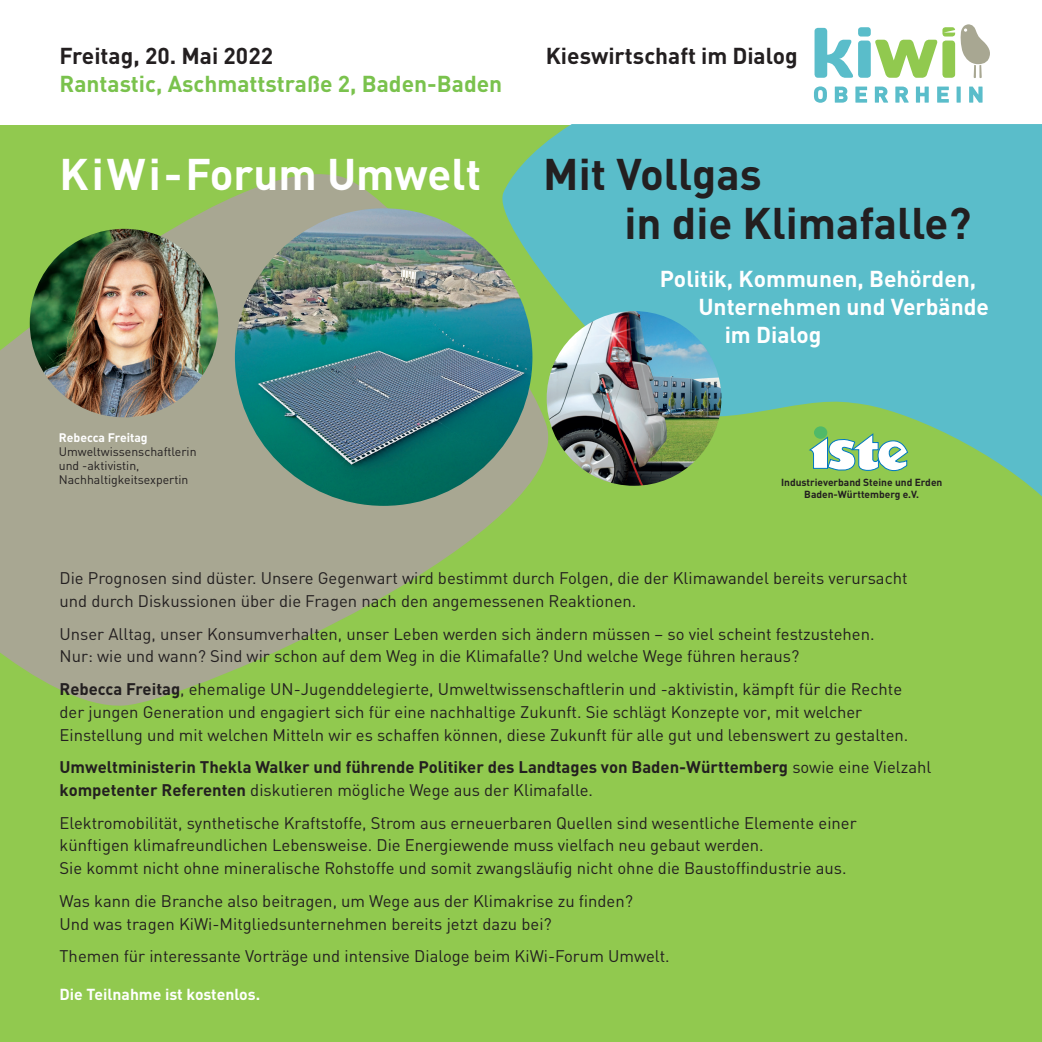
<style>
.page{position:relative;width:1042px;height:1042px;background:#fff}
.page>*{position:absolute;margin:0;border:0;box-sizing:border-box;transform-origin:0 0}
.t1{font:700 43.75px/49px "DIN";color:#231f20}
.t2{font:700 43.75px "DIN";color:#fff}
.t3{font:700 22.75px "DIN";color:#fff}
.Fließtext{font:700 22.75px "DIN";color:#231f20}
.Fließtext-2{font:700 22.75px "DIN";color:#7ac24d}
.Fließtext-3{font:16.62px/22.8px "DIN";color:#231f20}
.Fließtext-4{font:700 16.62px/22.8px "DIN";color:#231f20}
.Fließtext-5{font:700 15.75px "DIN";color:#fff}
.Fließtext-6{font:12.25px/14px "DIN";color:#231f20}
.iste_Fließtext{font:700 10.15px/12.6px "DIN";color:#231f20;text-align:center}
.s1{font-family:"DIN Bold Alternate";color:#fff}
.s2{font-weight:700}
.s3{font-weight:400}
</style>
<div class="page">
<div style="left:0;top:536px;width:1042px;height:506px;background:#91c94f"></div>
<div style="left:0;top:124px;width:1042px;height:412px;background:#91c94f"></div>
<svg style="left:489px;top:124px;width:553px;height:373px;fill:#5abdca"></svg>
<svg style="left:0;top:157px;width:581px;height:549px;fill:#a8a792"></svg>
<div style="left:942px;top:41px;width:13px;height:37px;background:#91c94f;border-radius:3px"></div>
<svg style="left:942px;top:27px;width:13px;height:10px"></svg>
<svg style="left:875px;top:40px;width:63px;height:38px"></svg>
<div style="left:858px;top:41px;width:13px;height:37px;background:#5abdca;border-radius:3px"></div>
<div style="left:858px;top:27px;width:13px;height:10px;background:#5abdca;border-radius:3px"></div>
<svg style="left:814px;top:28px;width:39px;height:50px"></svg>
<svg style="left:960px;top:24px;width:30px;height:54px"></svg>
<svg style="left:814px;top:86px;width:168px;height:17px"></svg>
<div style="left:814px;top:426px;width:13px;height:13px;background:#50ba68;border-radius:50%"></div>
<svg style="left:809px;top:433px;width:99px;height:39px"></svg>
<img style="left:30px;top:229px;width:188px;height:188px;border-radius:94px">
<img style="left:547px;top:311px;width:174px;height:175px;border-radius:87px">
<img style="left:235px;top:208px;width:297px;height:298px;border-radius:149px">
<p class="Fließtext" style="left:60px;top:41px;width:215px">Freitag, 20. Mai 2022</p>
<p class="Fließtext" style="left:546px;top:41px;width:253px">Kieswirtschaft im Dialog</p>
<p class="Fließtext-2" style="left:60px;top:69px;width:444px">Rantastic, Aschmattstraße 2, Baden-Baden</p>
<p class="t2" style="left:60px;top:145px;width:423px">KiWi-Forum Umwelt</p>
<p class="Fließtext-6" style="left:59px;top:431px;width:139px"><span class="s1">Rebecca Freitag<br></span>Umweltwissenschaftlerin und -aktivistin,<br>Nachhaltigkeitsexpertin</p>
<p class="t1" style="left:624px;top:147px;width:348px;text-indent:-81px">Mit Vollgas<br>in die Klimafalle?</p>
<p class="t3" style="left:660px;top:264px;width:318px">Politik, Kommunen, Behörden,</p>
<p class="t3" style="left:698px;top:292px;width:292px">Unternehmen und Verbände</p>
<p class="t3" style="left:725px;top:320px;width:98px">im Dialog</p>
<p class="iste_Fließtext" style="left:781px;top:475px;width:163px">Industrieverband Steine und Erden<br>Baden-Württemberg e.V.</p>
<p class="Fließtext-3" style="left:60px;top:566px;width:849px">Die Prognosen sind düster. Unsere Gegenwart wird bestimmt durch Folgen, die der Klimawandel bereits verursacht und durch Diskussionen über die Fragen nach den angemessenen Reaktionen.</p>
<p class="Fließtext-3" style="left:60px;top:622px;width:816px">Unser Alltag, unser Konsumverhalten, unser Leben werden sich ändern müssen – so viel scheint festzustehen.<br>Nur: wie und wann? Sind wir schon auf dem Weg in die Klimafalle? Und welche Wege führen heraus?</p>
<p class="Fließtext-3" style="left:60px;top:677px;width:850px"><span class="s2">Rebecca Freitag</span>, ehemalige UN-Jugenddelegierte, Umweltwissenschaftlerin und -aktivistin, kämpft für die Rechte der jungen Generation und engagiert sich für eine nachhaltige Zukunft. Sie schlägt Konzepte vor, mit welcher<br>Einstellung und mit welchen Mitteln wir es schaffen können, diese Zukunft für alle gut und lebenswert zu gestalten.</p>
<p class="Fließtext-4" style="left:60px;top:755px;width:873px">Umweltministerin Thekla Walker und führende Politiker des Landtages von Baden-Württemberg <span class="s3">sowie eine Vielzahl </span>kompetenter Referenten <span class="s3">diskutieren mögliche Wege aus der Klimafalle.</span></p>
<p class="Fließtext-3" style="left:60px;top:811px;width:799px">Elektromobilität, synthetische Kraftstoffe, Strom aus erneuerbaren Quellen sind wesentliche Elemente einer künftigen klimafreundlichen Lebensweise. Die Energiewende muss vielfach neu gebaut werden.<br>Sie kommt nicht ohne mineralische Rohstoffe und somit zwangsläufig nicht ohne die Baustoffindustrie aus.</p>
<p class="Fließtext-3" style="left:60px;top:889px;width:575px">Was kann die Branche also beitragen, um Wege aus der Klimakrise zu finden?<br>Und was tragen KiWi-Mitgliedsunternehmen bereits jetzt dazu bei?</p>
<p class="Fließtext-3" style="left:60px;top:944px;width:612px">Themen für interessante Vorträge und intensive Dialoge beim KiWi-Forum Umwelt.</p>
<p class="Fließtext-5" style="left:60px;top:984px;width:202px">Die Teilnahme ist kostenlos.</p>
</div>
